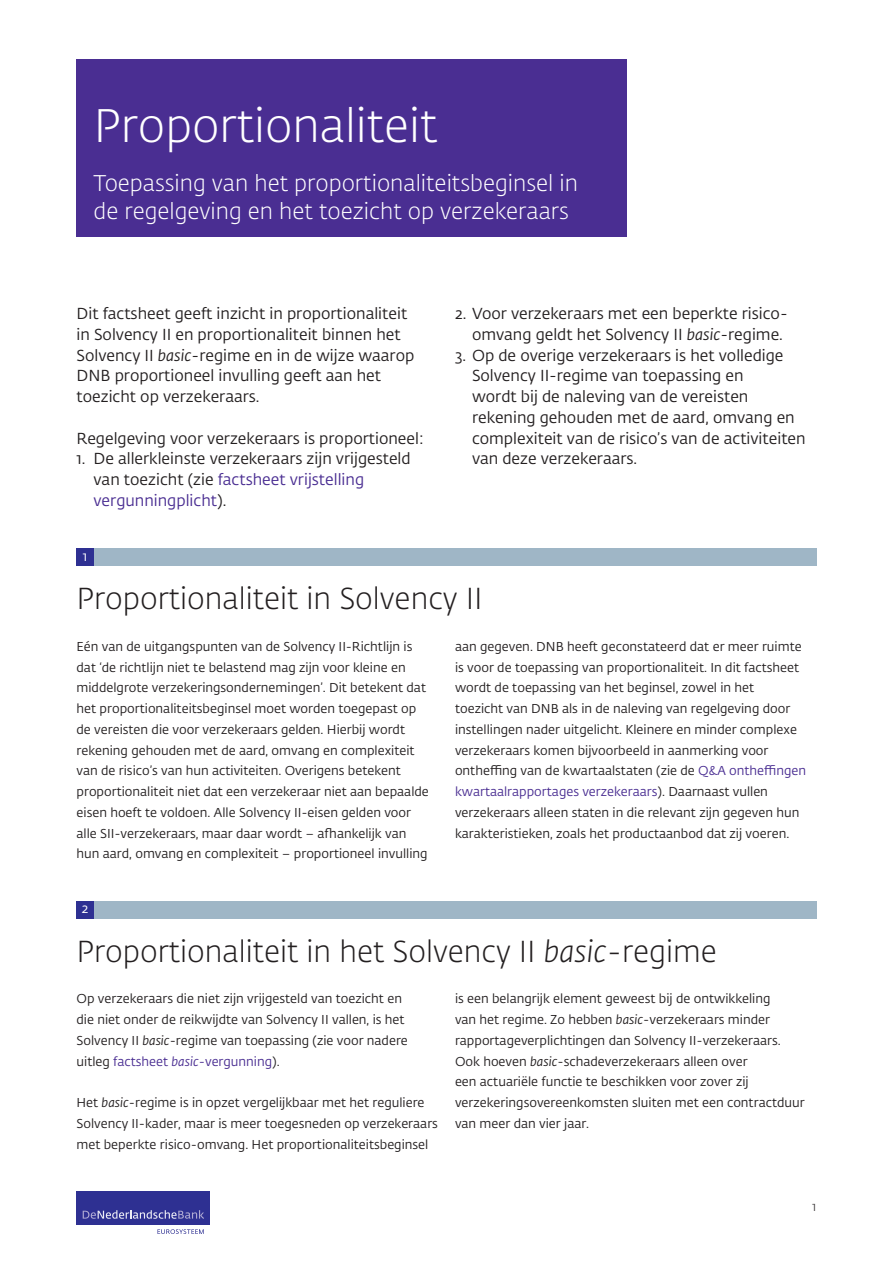
<style>
.page{position:relative;width:893px;height:1263px;background:#fff}
.page>*{position:absolute;margin:0;border:0;box-sizing:border-box;transform-origin:0 0}
.Heading{font:300 46.5px "DNB Fedra";color:#fff}
.t1{font:300 30px "DNB Fedra";color:#231f20}
.Chapeau{font:300 22.5px/28.5px "DNB Fedra";color:#fff}
.Intro{font:15.75px/20.7px "DNB Fedra";color:#231f20}
.t2{font:13.5px "DNB Fedra";color:#fff}
.Body{font:12.75px/20.7px "DNB Fedra";color:#231f20}
.t3{font:300 12.75px "DNB Fedra";color:#231f20}
.s1{font-style:italic}
.s2{color:#4a2e92}
.s3{font-style:italic;color:#4a2e92}
</style>
<div class="page">
<div style="left:77px;top:1191px;width:133px;height:34px;background:#2e3092"></div>
<svg style="left:157px;top:1229px;width:47px;height:5px"></svg>
<svg style="left:83px;top:1210px;width:121px;height:9px"></svg>
<div style="left:77px;top:59px;width:550px;height:177px;background:#4a2e92"></div>
<div style="left:77px;top:549px;width:739px;height:17px;background:#9fb6c6"></div>
<div style="left:77px;top:549px;width:17px;height:17px;background:#2e3092"></div>
<div style="left:77px;top:901px;width:739px;height:17px;background:#9fb6c6"></div>
<div style="left:77px;top:901px;width:17px;height:17px;background:#2e3092"></div>
<p class="Heading" style="left:94px;top:97px;width:345px">Proportionaliteit</p>
<p class="Chapeau" style="left:94px;top:169px;width:486px">Toepassing van het proportionaliteitsbeginsel in de regelgeving en het toezicht op verzekeraars</p>
<p class="Intro" style="left:77px;top:304px;width:339px">Dit factsheet geeft inzicht in proportionaliteit in Solvency II en proportionaliteit binnen het Solvency II <span class="s1">basic</span>-regime en in de wijze waarop DNB proportioneel invulling geeft aan het toezicht op verzekeraars.</p>
<p class="Intro" style="left:77px;top:428px;width:349px">Regelgeving voor verzekeraars is proportioneel:</p>
<p class="Intro" style="left:94px;top:449px;width:319px;text-indent:-17px">1. De allerkleinste verzekeraars zijn vrijgesteld van toezicht (zie <span class="s2">factsheet vrijstelling vergunningplicht</span>).</p>
<p class="t2" style="left:83px;top:548px;width:6px">1</p>
<p class="Intro" style="left:472px;top:304px;width:317px;text-indent:-17px">2. Voor verzekeraars met een beperkte risico&shy;omvang geldt het Solvency II <span class="s1">basic</span>-regime.</p>
<p class="Intro" style="left:472px;top:345px;width:335px;text-indent:-17px">3. Op de overige verzekeraars is het volledige Solvency II-regime van toepassing en<br>wordt bij de naleving van de vereisten rekening gehouden met de aard, omvang en complexiteit van de risico’s van de activiteiten van deze verzekeraars.</p>
<h1 class="t1" style="left:77px;top:581px;width:408px">Proportionaliteit in Solvency II</h1>
<p class="Body" style="left:77px;top:636px;width:354px">Eén van de uitgangspunten van de Solvency II-Richtlijn is dat ‘de richtlijn niet te belastend mag zijn voor kleine en middelgrote verzekeringsondernemingen’. Dit betekent dat het proportionaliteitsbeginsel moet worden toegepast op de vereisten die voor verzekeraars gelden. Hierbij wordt rekening gehouden met de aard, omvang en complexiteit van de risico’s van hun activiteiten. Overigens betekent proportionaliteit niet dat een verzekeraar niet aan bepaalde eisen hoeft te voldoen. Alle Solvency II-eisen gelden voor alle SII-verzekeraars, maar daar wordt – afhankelijk van hun aard, omvang en complexiteit – proportioneel invulling</p>
<p class="Body" style="left:455px;top:636px;width:353px">aan gegeven. DNB heeft geconstateerd dat er meer ruimte is voor de toepassing van proportionaliteit. In dit factsheet wordt de toepassing van het beginsel, zowel in het<br>toezicht van DNB als in de naleving van regelgeving door instellingen nader uitgelicht. Kleinere en minder complexe verzekeraars komen bijvoorbeeld in aanmerking voor ontheffing van de kwartaalstaten (zie de <span class="s2">Q&amp;A ontheffingen kwartaalrapportages verzekeraars</span>). Daarnaast vullen verzekeraars alleen staten in die relevant zijn gegeven hun karakteristieken, zoals het productaanbod dat zij voeren.</p>
<p class="t2" style="left:82px;top:900px;width:8px">2</p>
<h1 class="t1" style="left:77px;top:933px;width:642px">Proportionaliteit in het Solvency II <span class="s1">basic</span>-regime</h1>
<p class="Body" style="left:77px;top:989px;width:333px">Op verzekeraars die niet zijn vrijgesteld van toezicht en die niet onder de reikwijdte van Solvency II vallen, is het Solvency II <span class="s1">basic</span>-regime van toepassing (zie voor nadere uitleg <span class="s2">factsheet</span> <span class="s3">basic</span><span class="s2">-vergunning</span>).</p>
<p class="Body" style="left:77px;top:1092px;width:363px">Het <span class="s1">basic</span>-regime is in opzet vergelijkbaar met het reguliere<br>Solvency II-kader, maar is meer toegesneden op verzekeraars met beperkte risico-omvang. Het proportionaliteitsbeginsel</p>
<p class="Body" style="left:455px;top:989px;width:351px">is een belangrijk element geweest bij de ontwikkeling<br>van het regime. Zo hebben <span class="s1">basic</span>-verzekeraars minder rapportageverplichtingen dan Solvency II-verzekeraars.<br>Ook hoeven <span class="s1">basic</span>-schadeverzekeraars alleen over<br>een actuariële functie te beschikken voor zover zij verzekeringsovereenkomsten sluiten met een contractduur van meer dan vier jaar.</p>
<p class="t3" style="left:812px;top:1198px;width:6px">1</p>
</div>
